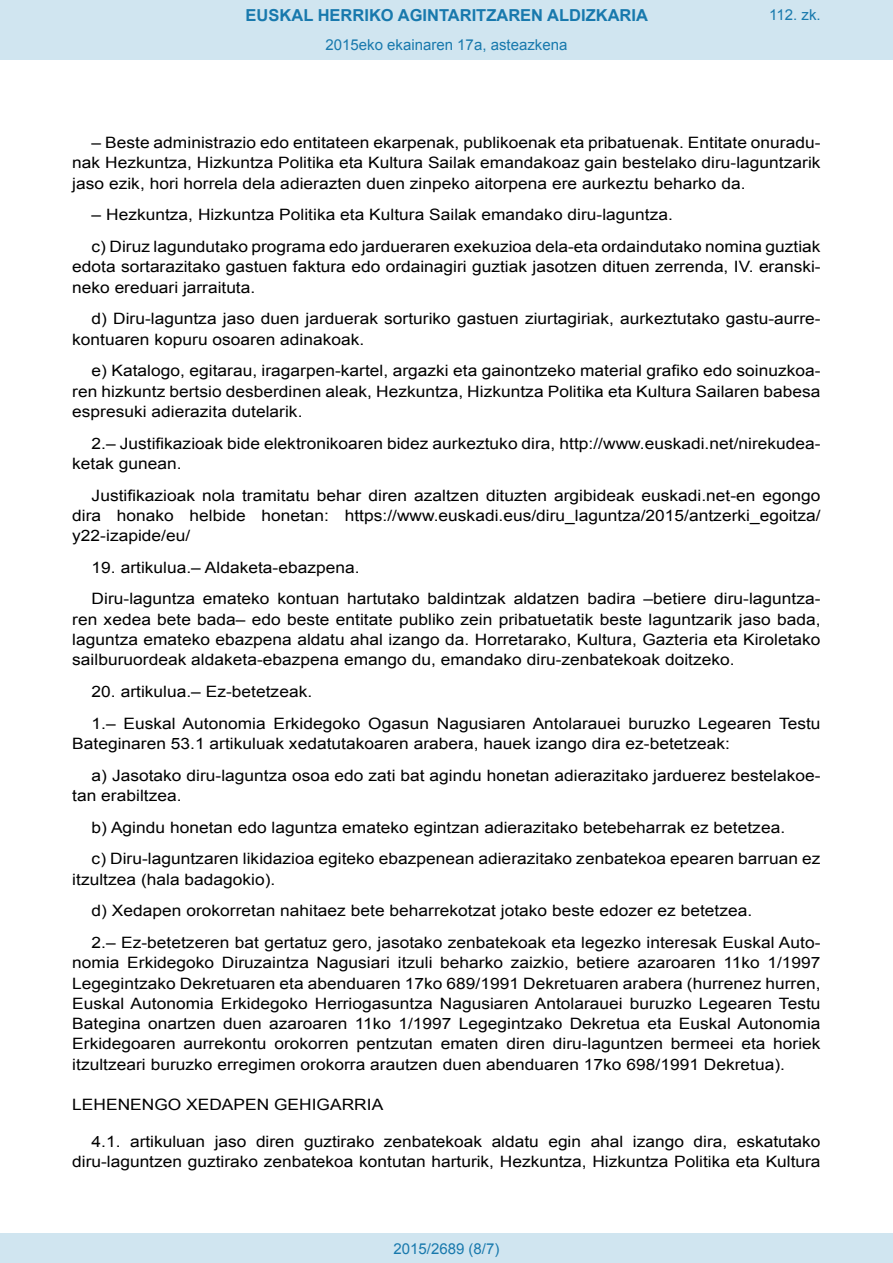
<style>
.page{position:relative;width:893px;height:1263px;background:#fff}
.page>*{position:absolute;margin:0;border:0;box-sizing:border-box;transform-origin:0 0}
.t1{font:700 16.5px "Arial";color:#1879ad}
.BOPVDetalle{font:15.6px/20.2px "Arial";color:#000;text-align:justify;scale:1.11 1}
.BOPVDisposicion{font:15.6px "Arial";color:#000;scale:1.11 1}
.Paginacion_Centro{font:15px "Arial";color:#1879ad}
</style>
<div class="page">
<div style="left:0;top:0;width:893px;height:60px;background:#d0e5f0"></div>
<div style="left:0;top:1233px;width:893px;height:30px;background:#d0e5f0"></div>
<p class="t1" style="left:246px;top:4px;width:404px">EUSKAL HERRIKO AGINTARITZAREN ALDIZKARIA</p>
<p class="Paginacion_Centro" style="left:326px;top:35px;width:243px">2015eko ekainaren 17a, asteazkena</p>
<p class="Paginacion_Centro" style="left:769px;top:5px;width:53px">112. zk.</p>
<p class="BOPVDetalle" style="left:72px;top:133px;width:676px;text-indent:19px">– Beste administrazio edo entitateen ekarpenak, publikoenak eta pribatuenak. Entitate onuradu&shy;nak Hezkuntza, Hizkuntza Politika eta Kultura Sailak emandakoaz gain bestelako diru-laguntzarik jaso ezik, hori horrela dela adierazten duen zinpeko aitorpena ere aurkeztu beharko da.</p>
<p class="BOPVDetalle" style="left:92px;top:205px;width:525px">– Hezkuntza, Hizkuntza Politika eta Kultura Sailak emandako diru-laguntza.</p>
<p class="BOPVDetalle" style="left:72px;top:237px;width:676px;text-indent:19px">c) Diruz lagundutako programa edo jardueraren exekuzioa dela-eta ordaindutako nomina guztiak edota sortarazitako gastuen faktura edo ordainagiri guztiak jasotzen dituen zerrenda, IV. eranski&shy;neko ereduari jarraituta.</p>
<p class="BOPVDetalle" style="left:72px;top:309px;width:676px;text-indent:19px">d) Diru-laguntza jaso duen jarduerak sorturiko gastuen ziurtagiriak, aurkeztutako gastu-aurre&shy;kontuaren kopuru osoaren adinakoak.</p>
<p class="BOPVDetalle" style="left:72px;top:361px;width:676px;text-indent:19px">e) Katalogo, egitarau, iragarpen-kartel, argazki eta gainontzeko material grafiko edo soinuzkoa&shy;ren hizkuntz bertsio desberdinen aleak, Hezkuntza, Hizkuntza Politika eta Kultura Sailaren babesa espresuki adierazita dutelarik.</p>
<p class="BOPVDetalle" style="left:72px;top:433px;width:676px;text-indent:19px">2.– Justifikazioak bide elektronikoaren bidez aurkeztuko dira, http://www.euskadi.net/nirekudea&shy;ketak gunean.</p>
<p class="BOPVDetalle" style="left:72px;top:485px;width:676px;text-indent:19px">Justifikazioak nola tramitatu behar diren azaltzen dituzten argibideak euskadi.net-en egongo dira honako helbide honetan: https://www.euskadi.eus/diru_laguntza/2015/antzerki_egoitza/ y22-izapide/eu/</p>
<p class="BOPVDetalle" style="left:92px;top:557px;width:243px">19. artikulua.– Aldaketa-ebazpena.</p>
<p class="BOPVDetalle" style="left:72px;top:589px;width:676px;text-indent:19px">Diru-laguntza emateko kontuan hartutako baldintzak aldatzen badira –betiere diru-laguntza&shy;ren xedea bete bada– edo beste entitate publiko zein pribatuetatik beste laguntzarik jaso bada, laguntza emateko ebazpena aldatu ahal izango da. Horretarako, Kultura, Gazteria eta Kiroletako sailburuordeak aldaketa-ebazpena emango du, emandako diru-zenbatekoak doitzeko.</p>
<p class="BOPVDetalle" style="left:92px;top:681px;width:200px">20. artikulua.– Ez-betetzeak.</p>
<p class="BOPVDetalle" style="left:72px;top:713px;width:676px;text-indent:19px">1.– Euskal Autonomia Erkidegoko Ogasun Nagusiaren Antolarauei buruzko Legearen Testu<br>Bateginaren 53.1 artikuluak xedatutakoaren arabera, hauek izango dira ez-betetzeak:</p>
<p class="BOPVDetalle" style="left:72px;top:765px;width:676px;text-indent:19px">a) Jasotako diru-laguntza osoa edo zati bat agindu honetan adierazitako jarduerez bestelakoe&shy;tan erabiltzea.</p>
<p class="BOPVDetalle" style="left:92px;top:817px;width:626px">b) Agindu honetan edo laguntza emateko egintzan adierazitako betebeharrak ez betetzea.</p>
<p class="BOPVDetalle" style="left:72px;top:849px;width:676px;text-indent:19px">c) Diru-laguntzaren likidazioa egiteko ebazpenean adierazitako zenbatekoa epearen barruan ez itzultzea (hala badagokio).</p>
<p class="BOPVDetalle" style="left:92px;top:901px;width:597px">d) Xedapen orokorretan nahitaez bete beharrekotzat jotako beste edozer ez betetzea.</p>
<p class="BOPVDetalle" style="left:72px;top:933px;width:676px;text-indent:19px">2.– Ez-betetzeren bat gertatuz gero, jasotako zenbatekoak eta legezko interesak Euskal Auto&shy;nomia Erkidegoko Diruzaintza Nagusiari itzuli beharko zaizkio, betiere azaroaren 11ko 1/1997<br>Legegintzako Dekretuaren eta abenduaren 17ko 689/1991 Dekretuaren arabera (hurrenez hurren, Euskal Autonomia Erkidegoko Herriogasuntza Nagusiaren Antolarauei buruzko Legearen Testu Bategina onartzen duen azaroaren 11ko 1/1997 Legegintzako Dekretua eta Euskal Autonomia Erkidegoaren aurrekontu orokorren pentzutan ematen diren diru-laguntzen bermeei eta horiek itzultzeari buruzko erregimen orokorra arautzen duen abenduaren 17ko 698/1991 Dekretua).</p>
<p class="BOPVDisposicion" style="left:72px;top:1094px;width:282px">LEHENENGO XEDAPEN GEHIGARRIA</p>
<p class="BOPVDetalle" style="left:72px;top:1132px;width:676px;text-align:right">4.1. artikuluan jaso diren guztirako zenbatekoak aldatu egin ahal izango dira, eskatutako diru-laguntzen guztirako zenbatekoa kontutan harturik, Hezkuntza, Hizkuntza Politika eta Kultura</p>
<p class="Paginacion_Centro" style="left:393px;top:1238px;width:107px">2015/2689 (8/7)</p>
</div>
